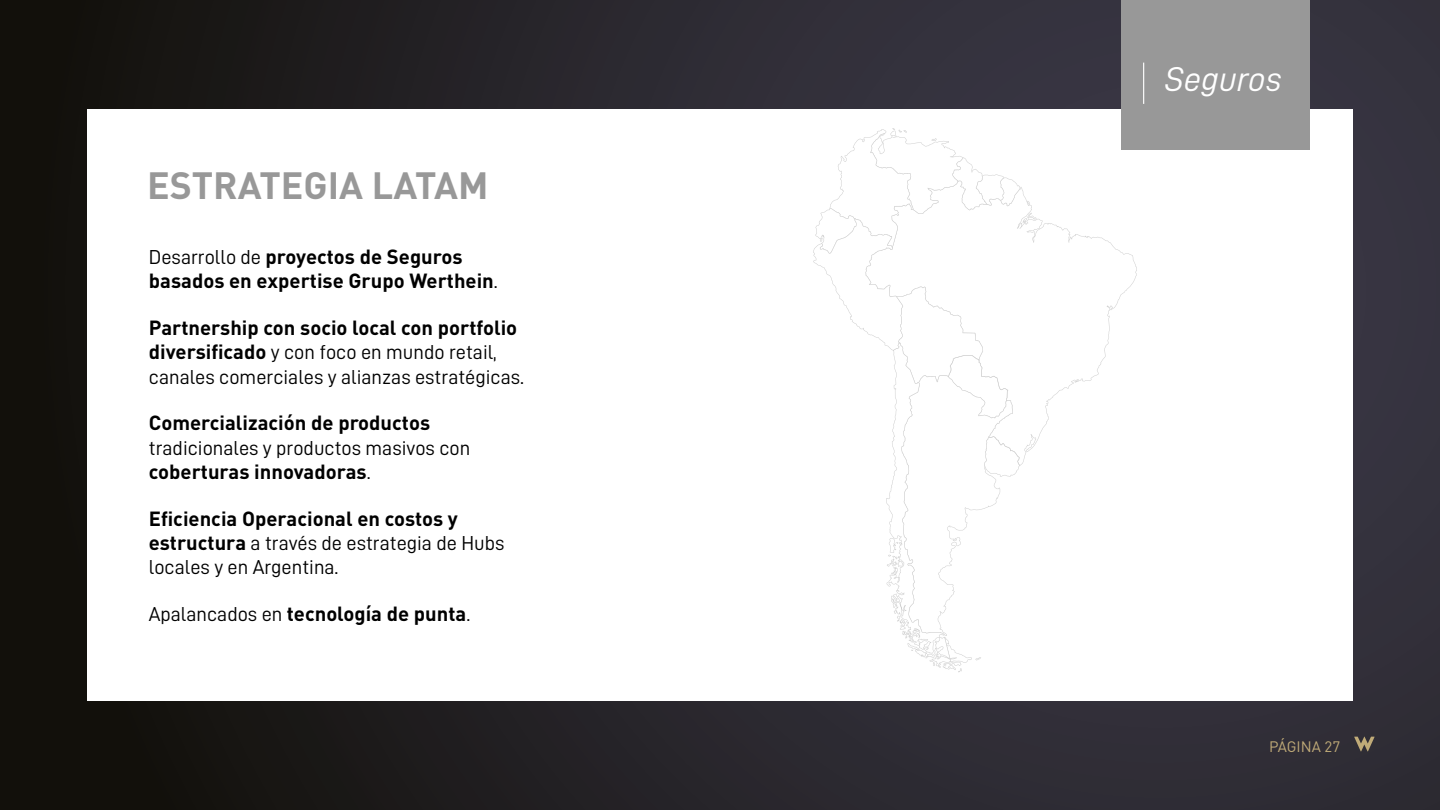
<style>
.page{position:relative;width:1440px;height:810px;background:#fff}
.page>*{position:absolute;margin:0;border:0;box-sizing:border-box;transform-origin:0 0}
.t1{font:700 37.5px "DIN";color:#989898}
.t2{font:34.42px "D DIN Italic";color:#fff}
.t3{font:700 20.25px/24.3px "DIN";color:#000}
.t4{font:20.25px/24.3px "D DIN";color:#000}
.t5{font:15px "DIN";color:#c0ab78}
.s1{font-family:"D DIN";font-weight:400}
.s2{font-family:"DIN";font-weight:700}
</style>
<div class="page">
<div style="left:0;top:0;width:1440px;height:810px;background:linear-gradient(to right,#15130f,#3a3745)"></div>
<svg style="left:1354px;top:737px;width:21px;height:14px"></svg>
<div style="left:88px;top:109px;width:1265px;height:592px;background:#fff"></div>
<div style="left:1121px;top:0;width:189px;height:150px;background:#989898"></div>
<hr style="left:1143px;top:63px;width:1px;height:41px;background:#fff">
<svg style="left:1020px;top:187px;width:117px;height:279px"></svg>
<svg style="left:813px;top:128px;width:207px;height:544px"></svg>
<h1 class="t1" style="left:147px;top:161px;width:343px">ESTRATEGIA LATAM</h1>
<p class="t3" style="left:149px;top:243px;width:350px"><span class="s1">Desarrollo de</span> proyectos de Seguros basados en expertise Grupo Werthein<span class="s1">.</span></p>
<p class="t3" style="left:149px;top:315px;width:370px">Partnership con socio local con portfolio</p>
<p class="t4" style="left:149px;top:340px;width:377px"><span class="s2">diversificado</span> y con foco en mundo retail, canales comerciales y alianzas estratégicas.</p>
<p class="t3" style="left:149px;top:410px;width:283px">Comercialización de productos</p>
<p class="t4" style="left:149px;top:435px;width:323px">tradicionales y productos masivos con</p>
<p class="t3" style="left:149px;top:459px;width:223px">coberturas innovadoras<span class="s1">.</span></p>
<p class="t3" style="left:149px;top:505px;width:311px">Eficiencia Operacional en costos y</p>
<p class="t4" style="left:149px;top:531px;width:357px"><span class="s2">estructura</span> a través de estrategia de Hubs locales y en Argentina.</p>
<p class="t3" style="left:149px;top:601px;width:323px"><span class="s1">Apalancados en</span> tecnología de punta<span class="s1">.</span></p>
<h2 class="t2" style="left:1165px;top:61px;width:118px">Seguros</h2>
<p class="t5" style="left:1269px;top:737px;width:73px">PÁGINA 27</p>
</div>
